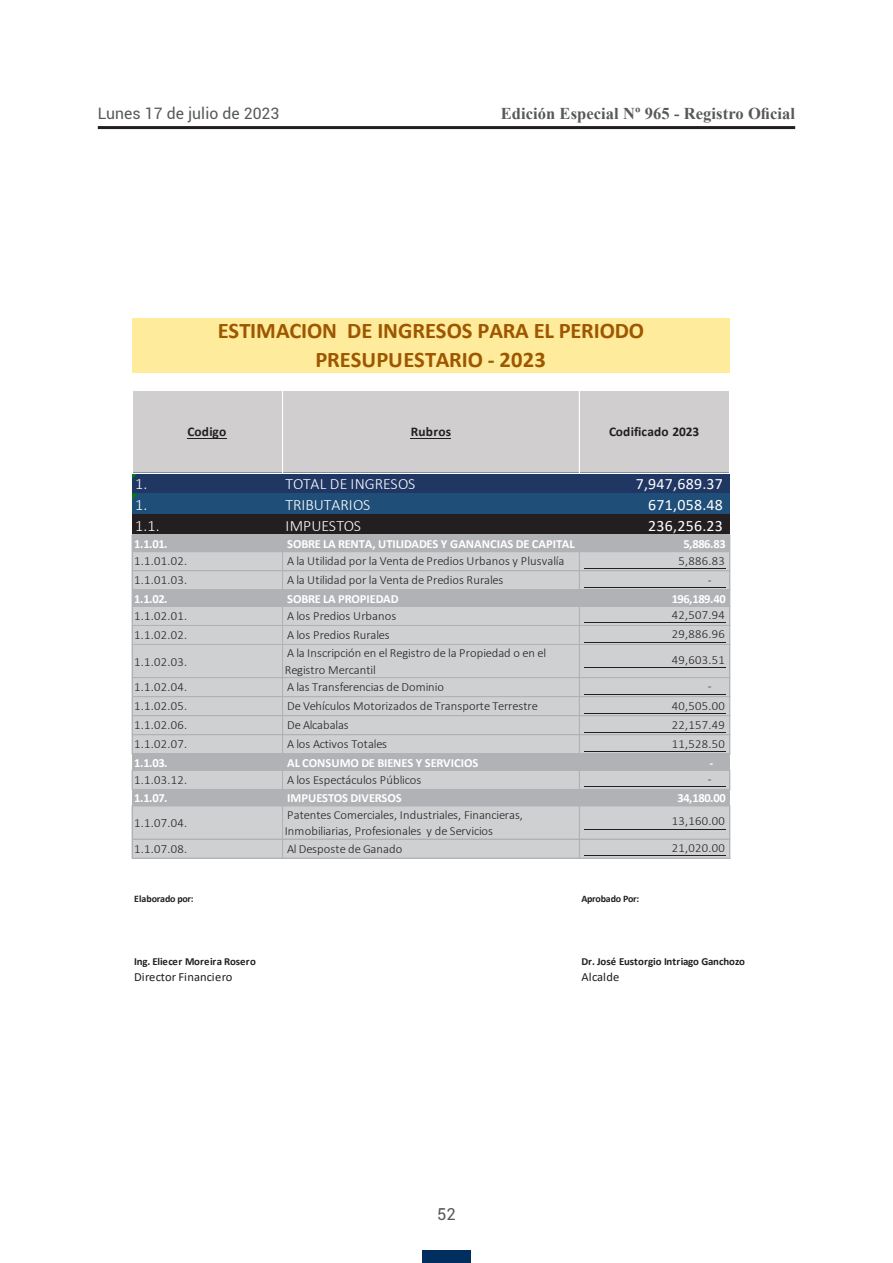
<style>
.page{position:relative;width:893px;height:1263px;background:#fff}
.page>*{position:absolute;margin:0;border:0;box-sizing:border-box;transform-origin:0 0}
.t1{font:700 22.35px/29px "Calibri";letter-spacing:-.005em;color:#9c5700;text-align:center}
.t2{font:700 16.5px "Times New Roman";letter-spacing:.005em;color:#57585a}
.t3{font:16.5px "Roboto";color:#57585a}
.t4{font:300 15.75px "Calibri";letter-spacing:-.005em;color:#fff}
.t5{font:15.75px "Calibri";letter-spacing:.015em;color:#fff}
.t6{font:15.75px "Roboto";letter-spacing:.005em;color:#57585a}
.t7{font:700 13.2px "Calibri";letter-spacing:.01em;color:#231f20}
.t8{font:300 12.45px/16.5px "Calibri";letter-spacing:.005em;color:#231f20}
.t9{font:700 12.45px "Calibri";letter-spacing:-.01em;color:#fff}
.t10{font:12.45px "Calibri";letter-spacing:.005em;color:#231f20}
.t11{font:700 10.8px "Calibri";letter-spacing:-.01em;color:#231f20}
.t12{font:700 9.9px "Calibri";letter-spacing:-.035em;color:#231f20}
</style>
<div class="page">
<hr style="left:98px;top:126px;width:697px;height:3px;background:#231f20">
<div style="left:422px;top:1250px;width:49px;height:13px;background:#002e5e"></div>
<div style="left:132px;top:319px;width:598px;height:54px;background:#ffeb9c"></div>
<div style="left:132px;top:390px;width:598px;height:83px;background:#d0cece"></div>
<div style="left:132px;top:473px;width:598px;height:21px;background:#203764"></div>
<svg style="left:132px;top:474px;width:5px;height:4px"></svg>
<div style="left:132px;top:493px;width:598px;height:22px;background:#1f4e78"></div>
<svg style="left:132px;top:494px;width:5px;height:4px"></svg>
<div style="left:132px;top:514px;width:598px;height:22px;background:#231f20"></div>
<div style="left:132px;top:535px;width:598px;height:17px;background:#b1b2b6"></div>
<div style="left:132px;top:551px;width:598px;height:39px;background:#cfd0d2"></div>
<div style="left:132px;top:589px;width:598px;height:18px;background:#b1b2b6"></div>
<div style="left:132px;top:606px;width:598px;height:148px;background:#cfd0d2"></div>
<div style="left:132px;top:753px;width:598px;height:18px;background:#b1b2b6"></div>
<div style="left:132px;top:770px;width:598px;height:20px;background:#cfd0d2"></div>
<div style="left:132px;top:789px;width:598px;height:17px;background:#b1b2b6"></div>
<div style="left:132px;top:805px;width:598px;height:53px;background:#cfd0d2"></div>
<hr style="left:584px;top:568px;width:141px;height:1px;background:#231f20">
<hr style="left:584px;top:587px;width:141px;height:1px;background:#231f20">
<hr style="left:584px;top:622px;width:141px;height:1px;background:#231f20">
<hr style="left:584px;top:642px;width:141px;height:1px;background:#231f20">
<hr style="left:584px;top:667px;width:141px;height:1px;background:#231f20">
<hr style="left:584px;top:694px;width:141px;height:1px;background:#231f20">
<hr style="left:584px;top:713px;width:141px;height:1px;background:#231f20">
<hr style="left:584px;top:732px;width:141px;height:1px;background:#231f20">
<hr style="left:584px;top:751px;width:141px;height:1px;background:#231f20">
<hr style="left:584px;top:786px;width:141px;height:1px;background:#231f20">
<hr style="left:584px;top:829px;width:141px;height:1px;background:#231f20">
<hr style="left:584px;top:855px;width:141px;height:1px;background:#231f20">
<hr style="left:188px;top:438px;width:39px;height:1px;background:#231f20">
<hr style="left:411px;top:438px;width:40px;height:1px;background:#231f20">
<hr style="left:132px;top:390px;width:1px;height:83px;background:#fff">
<hr style="left:282px;top:391px;width:1px;height:82px;background:#fff">
<hr style="left:579px;top:391px;width:1px;height:82px;background:#fff">
<hr style="left:729px;top:391px;width:1px;height:82px;background:#fff">
<hr style="left:132px;top:535px;width:1px;height:219px;background:#b1b2b6">
<hr style="left:282px;top:536px;width:1px;height:218px;background:#b1b2b6">
<hr style="left:579px;top:536px;width:1px;height:218px;background:#b1b2b6">
<hr style="left:729px;top:536px;width:1px;height:218px;background:#b1b2b6">
<svg style="left:132px;top:771px;width:1px;height:18px"></svg>
<svg style="left:282px;top:771px;width:1px;height:18px"></svg>
<svg style="left:579px;top:771px;width:1px;height:18px"></svg>
<svg style="left:729px;top:771px;width:1px;height:18px"></svg>
<hr style="left:132px;top:805px;width:1px;height:53px;background:#b1b2b6">
<hr style="left:282px;top:806px;width:1px;height:52px;background:#b1b2b6">
<hr style="left:579px;top:806px;width:1px;height:52px;background:#b1b2b6">
<hr style="left:729px;top:806px;width:1px;height:52px;background:#b1b2b6">
<hr style="left:132px;top:390px;width:598px;height:1px;background:#fff">
<hr style="left:132px;top:473px;width:598px;height:1px;background:#fff">
<hr style="left:132px;top:551px;width:598px;height:1px;background:#b1b2b6">
<hr style="left:132px;top:570px;width:598px;height:1px;background:#b1b2b6">
<hr style="left:132px;top:606px;width:598px;height:1px;background:#b1b2b6">
<hr style="left:132px;top:625px;width:598px;height:1px;background:#b1b2b6">
<hr style="left:132px;top:644px;width:598px;height:1px;background:#b1b2b6">
<hr style="left:132px;top:677px;width:598px;height:1px;background:#b1b2b6">
<hr style="left:132px;top:696px;width:598px;height:1px;background:#b1b2b6">
<hr style="left:132px;top:715px;width:598px;height:1px;background:#b1b2b6">
<hr style="left:132px;top:734px;width:598px;height:1px;background:#b1b2b6">
<hr style="left:132px;top:770px;width:598px;height:1px;background:#b1b2b6">
<hr style="left:132px;top:805px;width:598px;height:1px;background:#b1b2b6">
<hr style="left:132px;top:839px;width:598px;height:1px;background:#b1b2b6">
<hr style="left:132px;top:858px;width:598px;height:1px;background:#b1b2b6">
<p class="t6" style="left:98px;top:102px;width:183px">Lunes 17 de julio de 2023</p>
<h2 class="t2" style="left:501px;top:102px;width:296px">Edición Especial Nº 965 - Registro Oficial</h2>
<p class="t1" style="left:218px;top:315px;width:428px">ESTIMACION DE INGRESOS PARA EL PERIODO<br>PRESUPUESTARIO - 2023</p>
<p class="t7" style="left:188px;top:422px;width:40px">Codigo</p>
<p class="t7" style="left:411px;top:422px;width:42px">Rubros</p>
<p class="t7" style="left:609px;top:422px;width:92px">Codificado 2023</p>
<p class="t4" style="left:135px;top:474px;width:14px">1.</p>
<p class="t4" style="left:285px;top:474px;width:131px">TOTAL DE INGRESOS</p>
<p class="t5" style="left:636px;top:473px;width:89px">7,947,689.37</p>
<p class="t4" style="left:135px;top:495px;width:14px">1.</p>
<p class="t4" style="left:285px;top:495px;width:86px">TRIBUTARIOS</p>
<p class="t5" style="left:648px;top:494px;width:76px">671,058.48</p>
<p class="t4" style="left:135px;top:516px;width:26px">1.1.</p>
<p class="t4" style="left:285px;top:516px;width:77px">IMPUESTOS</p>
<p class="t5" style="left:648px;top:514px;width:76px">236,256.23</p>
<p class="t9" style="left:134px;top:535px;width:35px">1.1.01.</p>
<p class="t9" style="left:287px;top:535px;width:289px">SOBRE LA RENTA, UTILIDADES Y GANANCIAS DE CAPITAL</p>
<p class="t9" style="left:683px;top:535px;width:44px">5,886.83</p>
<p class="t8" style="left:134px;top:553px;width:55px">1.1.01.02.</p>
<p class="t8" style="left:287px;top:553px;width:279px">A la Utilidad por la Venta de Predios Urbanos y Plusvalía</p>
<p class="t8" style="left:678px;top:552px;width:48px">5,886.83</p>
<p class="t8" style="left:134px;top:572px;width:55px">1.1.01.03.</p>
<p class="t8" style="left:287px;top:572px;width:218px">A la Utilidad por la Venta de Predios Rurales</p>
<p class="t8" style="left:708px;top:571px;width:5px">-</p>
<p class="t9" style="left:134px;top:590px;width:35px">1.1.02.</p>
<p class="t9" style="left:287px;top:590px;width:113px">SOBRE LA PROPIEDAD</p>
<p class="t9" style="left:672px;top:590px;width:55px">196,189.40</p>
<p class="t8" style="left:134px;top:607px;width:55px">1.1.02.01.</p>
<p class="t8" style="left:287px;top:607px;width:111px">A los Predios Urbanos</p>
<p class="t8" style="left:672px;top:607px;width:55px">42,507.94</p>
<p class="t8" style="left:134px;top:627px;width:55px">1.1.02.02.</p>
<p class="t8" style="left:287px;top:627px;width:104px">A los Predios Rurales</p>
<p class="t8" style="left:672px;top:626px;width:55px">29,886.96</p>
<p class="t8" style="left:134px;top:653px;width:55px">1.1.02.03.</p>
<p class="t8" style="left:285px;top:645px;width:263px">A la Inscripción en el Registro de la Propiedad o en el<br>Registro Mercantil</p>
<p class="t8" style="left:672px;top:651px;width:55px">49,603.51</p>
<p class="t8" style="left:134px;top:679px;width:55px">1.1.02.04.</p>
<p class="t8" style="left:287px;top:679px;width:158px">A las Transferencias de Dominio</p>
<p class="t8" style="left:708px;top:678px;width:5px">-</p>
<p class="t8" style="left:134px;top:698px;width:55px">1.1.02.05.</p>
<p class="t8" style="left:287px;top:698px;width:252px">De Vehículos Motorizados de Transporte Terrestre</p>
<p class="t8" style="left:672px;top:697px;width:55px">40,505.00</p>
<p class="t8" style="left:134px;top:717px;width:55px">1.1.02.06.</p>
<p class="t8" style="left:287px;top:717px;width:63px">De Alcabalas</p>
<p class="t8" style="left:672px;top:716px;width:55px">22,157.49</p>
<p class="t8" style="left:134px;top:736px;width:55px">1.1.02.07.</p>
<p class="t8" style="left:287px;top:736px;width:101px">A los Activos Totales</p>
<p class="t8" style="left:672px;top:735px;width:55px">11,528.50</p>
<p class="t9" style="left:134px;top:754px;width:35px">1.1.03.</p>
<p class="t9" style="left:287px;top:754px;width:193px">AL CONSUMO DE BIENES Y SERVICIOS</p>
<p class="t9" style="left:709px;top:754px;width:5px">-</p>
<p class="t8" style="left:134px;top:771px;width:55px">1.1.03.12.</p>
<p class="t8" style="left:287px;top:771px;width:136px">A los Espectáculos Públicos</p>
<p class="t8" style="left:708px;top:771px;width:5px">-</p>
<p class="t9" style="left:134px;top:789px;width:35px">1.1.07.</p>
<p class="t9" style="left:287px;top:789px;width:116px">IMPUESTOS DIVERSOS</p>
<p class="t9" style="left:678px;top:789px;width:50px">34,180.00</p>
<p class="t8" style="left:134px;top:815px;width:55px">1.1.07.04.</p>
<p class="t8" style="left:285px;top:806px;width:240px">Patentes Comerciales, Industriales, Financieras,<br>Inmobiliarias, Profesionales y de Servicios</p>
<p class="t8" style="left:672px;top:813px;width:55px">13,160.00</p>
<p class="t8" style="left:134px;top:840px;width:55px">1.1.07.08.</p>
<p class="t8" style="left:287px;top:840px;width:117px">Al Desposte de Ganado</p>
<p class="t8" style="left:672px;top:839px;width:55px">21,020.00</p>
<p class="t12" style="left:134px;top:891px;width:61px">Elaborado por:</p>
<p class="t12" style="left:581px;top:891px;width:59px">Aprobado Por:</p>
<p class="t11" style="left:134px;top:954px;width:123px">Ing. Eliecer Moreira Rosero</p>
<p class="t11" style="left:581px;top:954px;width:165px">Dr. José Eustorgio Intriago Ganchozo</p>
<p class="t10" style="left:134px;top:968px;width:100px">Director Financiero</p>
<p class="t10" style="left:581px;top:968px;width:39px">Alcalde</p>
<h2 class="t3" style="left:437px;top:1203px;width:20px">52</h2>
</div>
